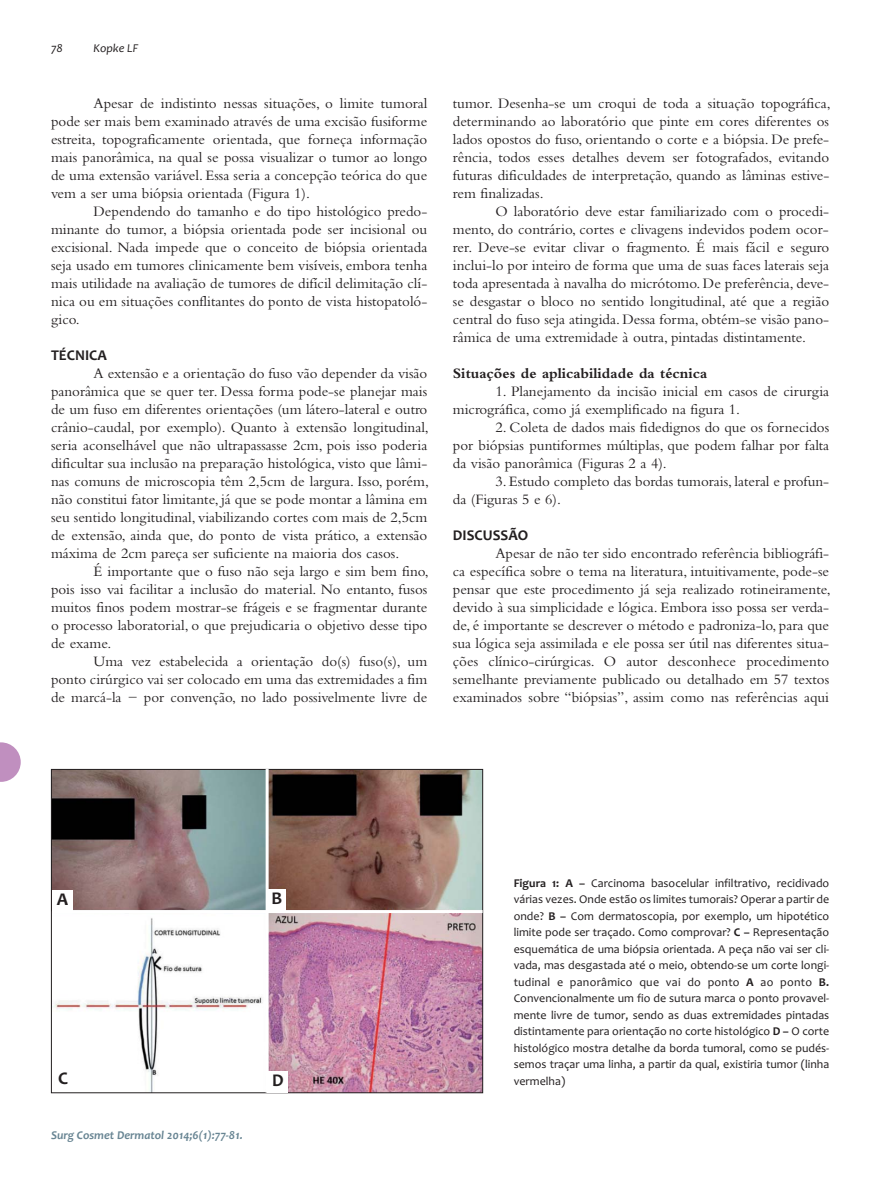
<style>
.page{position:relative;width:893px;height:1191px;background:#fff}
.page>*{position:absolute;margin:0;border:0;box-sizing:border-box;transform-origin:0 0}
.t1{font:700 18px "Candara";color:#231f20}
.t2{font:15px/18px "Bembo";color:#231f20;text-align:justify}
.t3{font:700 15px "Bembo";color:#231f20}
.t4{font:700 15px "Candara";color:#231f20}
.t5{font:12px/16.5px "Candara";color:#231f20;text-align:justify}
.t6{font:italic 700 12px "Candara";color:#688593}
.t7{font:italic 12px "Candara";color:#231f20}
.s1{font-weight:700}
</style>
<div class="page">
<svg style="left:0;top:742px;width:21px;height:40px"></svg>
<img style="left:53px;top:771px;width:428px;height:320px">
<div style="left:51px;top:769px;width:432px;height:324px;border:1px solid #231f20"></div>
<div style="left:52px;top:890px;width:21px;height:22px;background:#fff"></div>
<div style="left:268px;top:889px;width:18px;height:22px;background:#fff"></div>
<div style="left:55px;top:1070px;width:16px;height:20px;background:#fff"></div>
<div style="left:267px;top:1071px;width:21px;height:21px;background:#fff"></div>
<hr style="left:53px;top:910px;width:430px;height:3px;background:#fff">
<hr style="left:266px;top:769px;width:3px;height:323px;background:#fff">
<p class="t7" style="left:51px;top:44px;width:13px">78</p>
<p class="t7" style="left:94px;top:44px;width:46px">Kopke LF</p>
<p class="t2" style="left:51px;top:96px;width:378px;text-indent:43px">Apesar de indistinto nessas situações, o limite tumoral pode ser mais bem examinado através de uma excisão fusiforme estreita, topograficamente orientada, que forneça informação mais panorâmica, na qual se possa visualizar o tumor ao longo de uma extensão variável. Essa seria a concepção teórica do que vem a ser uma biópsia orientada (Figura 1).</p>
<p class="t2" style="left:51px;top:204px;width:378px;text-indent:43px">Dependendo do tamanho e do tipo histológico predo&shy;minante do tumor, a biópsia orientada pode ser incisional ou excisional. Nada impede que o conceito de biópsia orientada seja usado em tumores clinicamente bem visíveis, embora tenha mais utilidade na avaliação de tumores de difícil delimitação clí&shy;nica ou em situações conflitantes do ponto de vista histopatoló&shy;gico.</p>
<p class="t4" style="left:51px;top:350px;width:57px">TÉCNICA</p>
<p class="t2" style="left:51px;top:366px;width:379px;text-indent:43px">A extensão e a orientação do fuso vão depender da visão panorâmica que se quer ter. Dessa forma pode-se planejar mais de um fuso em diferentes orientações (um látero-lateral e outro crânio-caudal, por exemplo). Quanto à extensão longitudinal, seria aconselhável que não ultrapassasse 2cm, pois isso poderia dificultar sua inclusão na preparação histológica, visto que lâmi&shy;nas comuns de microscopia têm 2,5cm de largura. Isso, porém, não constitui fator limitante, já que se pode montar a lâmina em seu sentido longitudinal, viabilizando cortes com mais de 2,5cm de extensão, ainda que, do ponto de vista prático, a extensão máxima de 2cm pareça ser suficiente na maioria dos casos.</p>
<p class="t2" style="left:51px;top:564px;width:379px;text-indent:43px">É importante que o fuso não seja largo e sim bem fino, pois isso vai facilitar a inclusão do material. No entanto, fusos muitos finos podem mostrar-se frágeis e se fragmentar durante o processo laboratorial, o que prejudicaria o objetivo desse tipo de exame.</p>
<p class="t2" style="left:51px;top:654px;width:378px;text-indent:43px">Uma vez estabelecida a orientação do(s) fuso(s), um ponto cirúrgico vai ser colocado em uma das extremidades a fim de marcá-la − por convenção, no lado possivelmente livre de</p>
<p class="t2" style="left:453px;top:96px;width:379px">tumor. Desenha-se um croqui de toda a situação topográfica, determinando ao laboratório que pinte em cores diferentes os lados opostos do fuso, orientando o corte e a biópsia. De prefe&shy;rência, todos esses detalhes devem ser fotografados, evitando futuras dificuldades de interpretação, quando as lâminas estive&shy;rem finalizadas.</p>
<p class="t2" style="left:453px;top:204px;width:378px;text-indent:43px">O laboratório deve estar familiarizado com o procedi&shy;mento, do contrário, cortes e clivagens indevidos podem ocor&shy;rer. Deve-se evitar clivar o fragmento. É mais fácil e seguro inclui-lo por inteiro de forma que uma de suas faces laterais seja toda apresentada à navalha do micrótomo. De preferência, deve&shy;se desgastar o bloco no sentido longitudinal, até que a região central do fuso seja atingida. Dessa forma, obtém-se visão pano&shy;râmica de uma extremidade à outra, pintadas distintamente.</p>
<p class="t3" style="left:453px;top:368px;width:256px">Situações de aplicabilidade da técnica</p>
<p class="t2" style="left:453px;top:384px;width:378px;text-indent:43px">1. Planejamento da incisão inicial em casos de cirurgia micrográfica, como já exemplificado na figura 1.</p>
<p class="t2" style="left:453px;top:420px;width:378px;text-indent:43px">2. Coleta de dados mais fidedignos do que os fornecidos por biópsias puntiformes múltiplas, que podem falhar por falta da visão panorâmica (Figuras 2 a 4).</p>
<p class="t2" style="left:453px;top:474px;width:378px;text-indent:43px">3. Estudo completo das bordas tumorais, lateral e profun&shy;da (Figuras 5 e 6).</p>
<p class="t4" style="left:453px;top:530px;width:77px">DISCUSSÃO</p>
<p class="t2" style="left:453px;top:546px;width:379px;text-indent:43px">Apesar de não ter sido encontrado referência bibliográfi&shy;ca específica sobre o tema na literatura, intuitivamente, pode-se pensar que este procedimento já seja realizado rotineiramente, devido à sua simplicidade e lógica. Embora isso possa ser verda&shy;de, é importante se descrever o método e padroniza-lo, para que sua lógica seja assimilada e ele possa ser útil nas diferentes situa&shy;ções clínico-cirúrgicas. O autor desconhece procedimento semelhante previamente publicado ou detalhado em 57 textos examinados sobre “biópsias”, assim como nas referências aqui</p>
<p class="t1" style="left:57px;top:892px;width:13px">A</p>
<p class="t1" style="left:271px;top:892px;width:12px">B</p>
<p class="t1" style="left:58px;top:1071px;width:11px">C</p>
<p class="t1" style="left:272px;top:1073px;width:13px">D</p>
<p class="t6" style="left:51px;top:1131px;width:193px">Surg Cosmet Dermatol 2014;6(1):77-81.</p>
<p class="t5" style="left:514px;top:875px;width:317px"><span class="s1">Figura 1: A –</span> Carcinoma basocelular infiltrativo, recidivado várias vezes. Onde estão os limites tumorais? Operar a partir de onde? <span class="s1">B –</span> Com dermatoscopia, por exemplo, um hipotético limite pode ser traçado. Como comprovar? <span class="s1">C –</span> Representação esquemática de uma biópsia orientada. A peça não vai ser cli&shy;vada, mas desgastada até o meio, obtendo-se um corte longi&shy;tudinal e panorâmico que vai do ponto <span class="s1">A</span> ao ponto <span class="s1">B.<br></span>Convencionalmente um fio de sutura marca o ponto provavel&shy;mente livre de tumor, sendo as duas extremidades pintadas distintamente para orientação no corte histológico <span class="s1">D –</span> O corte histológico mostra detalhe da borda tumoral, como se pudés&shy;semos traçar uma linha, a partir da qual, existiria tumor (linha vermelha)</p>
</div>
